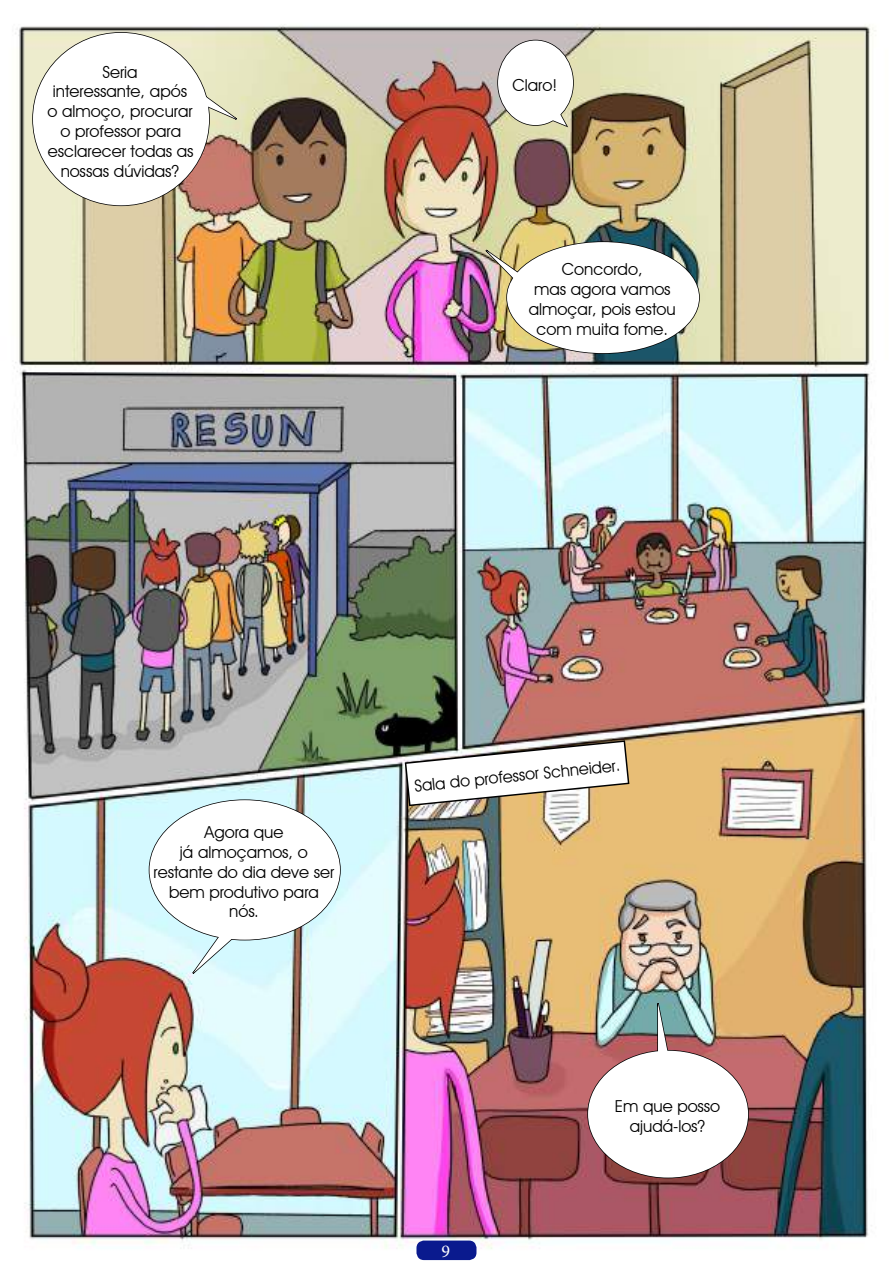
<style>
.page{position:relative;width:893px;height:1263px;background:#fff}
.page>*{position:absolute;margin:0;border:0;box-sizing:border-box;transform-origin:0 0}
.t1{font:18px "Minion Pro";color:#fff}
.t2{font:16.65px "Decker";color:#000}
.t3{font:16.5px/19.8px "Decker";color:#000;text-align:center}
</style>
<div class="page">
<img style="left:14px;top:24px;width:862px;height:1237px">
<div style="left:416px;top:1240px;width:60px;height:20px;background:#0a1a8e;border-radius:8px"></div>
<div style="left:33px;top:33px;width:176px;height:172px;background:#fff;border-radius:50%"></div>
<div style="left:507px;top:242px;width:192px;height:111px;background:#fff;border-radius:50%"></div>
<div style="left:149px;top:800px;width:191px;height:140px;background:#fff;border-radius:50%"></div>
<div style="left:588px;top:1051px;width:160px;height:126px;background:#fff;border-radius:50%"></div>
<div style="left:498px;top:40px;width:75px;height:85px;background:#fff;border-radius:50%"></div>
<img style="left:403px;top:739px;width:228px;height:69px">
<svg style="left:204px;top:91px;width:45px;height:35px"></svg>
<svg style="left:548px;top:109px;width:22px;height:20px"></svg>
<img style="left:473px;top:239px;width:49px;height:43px">
<svg style="left:184px;top:929px;width:53px;height:54px"></svg>
<svg style="left:656px;top:988px;width:14px;height:64px"></svg>
<p class="t3" style="left:47px;top:62px;width:148px">Seria<br>interessante, após o almoço, procurar o professor para esclarecer todas as nossas dúvidas?</p>
<p class="t3" style="left:512px;top:75px;width:46px">Claro!</p>
<p class="t3" style="left:529px;top:259px;width:148px">Concordo,<br>mas agora vamos almoçar, pois estou com muita fome.</p>
<p class="t3" style="left:154px;top:822px;width:182px">Agora que<br>já almoçamos, o restante do dia deve ser bem produtivo para nós.</p>
<p class="t2" style="left:414px;top:776px;width:208px;rotate:-6deg">Sala do professor Schneider.</p>
<p class="t1" style="left:441px;top:1239px;width:10px">9</p>
<p class="t3" style="left:615px;top:1096px;width:107px">Em que posso ajudá-los?</p>
<p class="t3" style="left:663px;top:1116px;width:12px">a</p>
</div>
